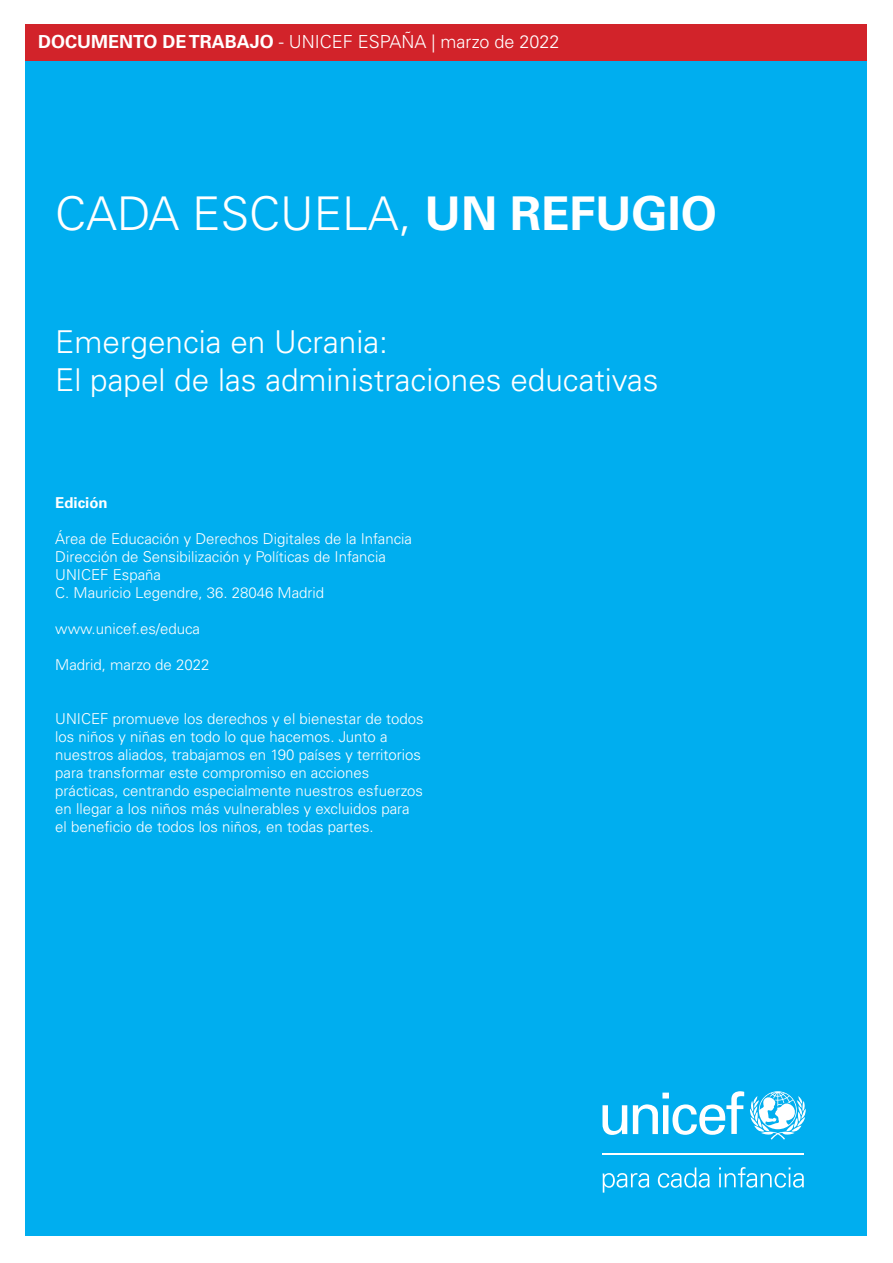
<style>
.page{position:relative;width:893px;height:1263px;background:#fff}
.page>*{position:absolute;margin:0;border:0;box-sizing:border-box;transform-origin:0 0}
.t1{font:300 46.5px "Univers LT Std";color:#fff}
.t2{font:300 31.5px/37.8px "Univers LT Std";color:#fff}
.t3{font:300 18px "Univers LT Std";color:#fff}
.t4{font:300 15px/18px "Univers LT Std";color:#fff}
.t5{font:700 15px "Univers LT Std";color:#fff}
.s1{font-weight:700}
</style>
<div class="page">
<div style="left:26px;top:24px;width:841px;height:1212px;background:#00aeef"></div>
<div style="left:26px;top:24px;width:841px;height:36px;background:#d2232a"></div>
<svg style="left:750px;top:1091px;width:56px;height:48px"></svg>
<svg style="left:602px;top:1105px;width:25px;height:30px"></svg>
<svg style="left:633px;top:1091px;width:111px;height:44px"></svg>
<hr style="left:602px;top:1154px;width:202px;height:1px;background:#fff">
<svg style="left:603px;top:1173px;width:46px;height:19px"></svg>
<svg style="left:658px;top:1167px;width:52px;height:21px"></svg>
<svg style="left:719px;top:1167px;width:85px;height:21px"></svg>
<p class="t3" style="left:38px;top:31px;width:523px"><span class="s1">DOCUMENTO DE TRABAJO</span> - UNICEF ESPAÑA | marzo de 2022</p>
<h1 class="t1" style="left:55px;top:186px;width:663px">CADA ESCUELA, <span class="s1">UN REFUGIO</span></h1>
<h2 class="t2" style="left:55px;top:323px;width:605px">Emergencia en Ucrania:<br>El papel de las administraciones educativas</h2>
<p class="t5" style="left:55px;top:494px;width:54px">Edición</p>
<p class="t4" style="left:55px;top:530px;width:358px">Área de Educación y Derechos Digitales de la Infancia Dirección de Sensibilización y Políticas de Infancia UNICEF España<br>C. Mauricio Legendre, 36. 28046 Madrid</p>
<p class="t4" style="left:55px;top:620px;width:146px">www.unicef.es/educa</p>
<p class="t4" style="left:55px;top:656px;width:156px">Madrid, marzo de 2022</p>
<p class="t4" style="left:55px;top:710px;width:370px">UNICEF promueve los derechos y el bienestar de todos los niños y niñas en todo lo que hacemos. Junto a nuestros aliados, trabajamos en 190 países y territorios para transformar este compromiso en acciones prácticas, centrando especialmente nuestros esfuerzos en llegar a los niños más vulnerables y excluidos para el beneficio de todos los niños, en todas partes.</p>
</div>
